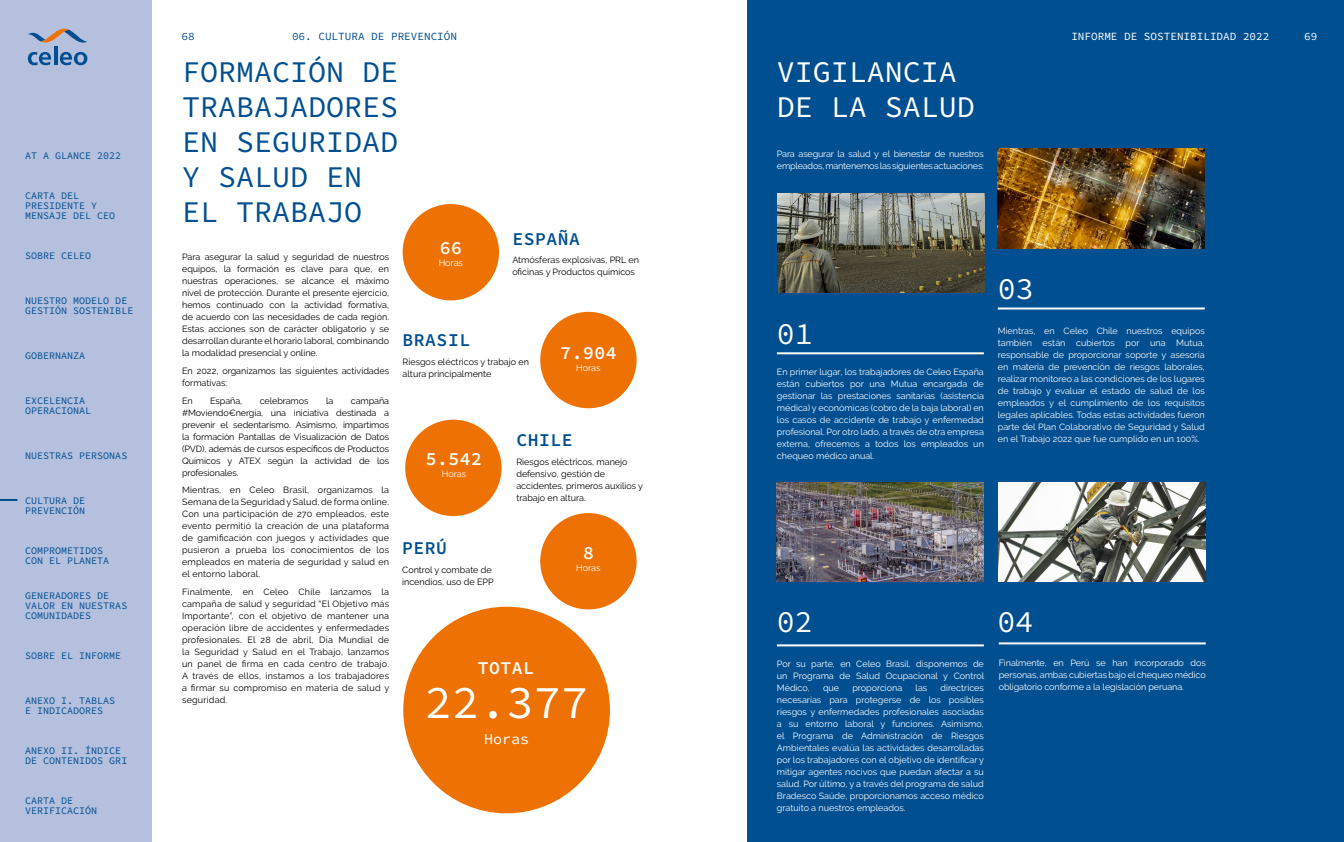
<style>
.page{position:relative;width:1344px;height:842px;background:#fff}
.page>*{position:absolute;margin:0;border:0;box-sizing:border-box;transform-origin:0 0}
.t1{font:45.4px "Source Code Pro";color:#fff}
.t2{font:30px/35px "Source Code Pro";color:#004f91}
.t3{font:30px/35px "Source Code Pro";color:#fff}
.t4{font:600 18px "Source Code Pro";letter-spacing:.03em;color:#004f91}
.t5{font:600 18px "Source Code Pro";letter-spacing:.03em;color:#fff}
.t6{font:15.1px "Source Code Pro";color:#fff}
.t7{font:11px "Source Code Pro";color:#fff}
.t8{font:11px "Source Code Pro";color:#004f91}
.t9{font:10px/10px "Source Code Pro";color:#004f91}
.t10{font:9px/12px "Raleway";color:#000}
.t11{font:9px/12px "Raleway";color:#fff;text-align:justify}
.t12{font:9px/12px "Raleway";letter-spacing:-.02em;color:#fff}
</style>
<div class="page">
<div style="left:747px;top:0;width:597px;height:842px;background:#004f91"></div>
<div style="left:0;top:0;width:151px;height:842px;background:#b5c0de"></div>
<svg style="left:28px;top:52px;width:23px;height:13px"></svg>
<hr style="left:54px;top:46px;width:3px;height:19px;background:#004f91">
<svg style="left:60px;top:52px;width:27px;height:13px"></svg>
<svg style="left:28px;top:29px;width:59px;height:14px"></svg>
<hr style="left:777px;top:352px;width:207px;height:2px;background:#fff">
<img style="left:777px;top:193px;width:207px;height:99px">
<hr style="left:777px;top:644px;width:207px;height:2px;background:#fff">
<img style="left:777px;top:482px;width:207px;height:99px">
<hr style="left:998px;top:307px;width:206px;height:2px;background:#fff">
<img style="left:998px;top:149px;width:206px;height:99px">
<hr style="left:999px;top:642px;width:206px;height:2px;background:#fff">
<img style="left:999px;top:482px;width:206px;height:99px">
<div style="left:403px;top:607px;width:207px;height:206px;background:#ee7203;border-radius:50%"></div>
<div style="left:403px;top:204px;width:96px;height:96px;background:#ee7203;border-radius:50%"></div>
<div style="left:540px;top:312px;width:96px;height:96px;background:#ee7203;border-radius:50%"></div>
<div style="left:405px;top:420px;width:96px;height:96px;background:#ee7203;border-radius:50%"></div>
<div style="left:540px;top:513px;width:96px;height:96px;background:#ee7203;border-radius:50%"></div>
<svg style="left:0;top:499px;width:17px;height:2px"></svg>
<p class="t9" style="left:25px;top:151px;width:97px">AT A GLANCE 2022</p>
<p class="t9" style="left:25px;top:191px;width:91px">CARTA DEL<br>PRESIDENTE Y<br>MENSAJE DEL CEO</p>
<p class="t9" style="left:25px;top:251px;width:67px">SOBRE CELEO</p>
<p class="t9" style="left:25px;top:296px;width:110px">NUESTRO MODELO DE<br>GESTIÓN SOSTENIBLE</p>
<p class="t9" style="left:25px;top:351px;width:61px">GOBERNANZA</p>
<p class="t9" style="left:25px;top:396px;width:67px">EXCELENCIA<br>OPERACIONAL</p>
<p class="t9" style="left:25px;top:451px;width:104px">NUESTRAS PERSONAS</p>
<p class="t9" style="left:25px;top:496px;width:61px">CULTURA DE<br>PREVENCIÓN</p>
<p class="t9" style="left:25px;top:546px;width:85px">COMPROMETIDOS<br>CON EL PLANETA</p>
<p class="t9" style="left:25px;top:591px;width:104px">GENERADORES DE<br>VALOR EN NUESTRAS<br>COMUNIDADES</p>
<p class="t9" style="left:25px;top:651px;width:97px">SOBRE EL INFORME</p>
<p class="t9" style="left:25px;top:696px;width:91px">ANEXO I. TABLAS<br>E INDICADORES</p>
<p class="t9" style="left:25px;top:746px;width:104px">ANEXO II. ÍNDICE<br>DE CONTENIDOS GRI</p>
<p class="t9" style="left:25px;top:796px;width:73px">CARTA DE<br>VERIFICACIÓN</p>
<p class="t8" style="left:292px;top:28px;width:167px">06. CULTURA DE PREVENCIÓN</p>
<p class="t8" style="left:181px;top:28px;width:15px">68</p>
<p class="t7" style="left:1071px;top:28px;width:199px">INFORME DE SOSTENIBILIDAD 2022</p>
<p class="t7" style="left:1304px;top:28px;width:15px">69</p>
<h2 class="t2" style="left:182px;top:55px;width:217px">FORMACIÓN DE<br>TRABAJADORES<br>EN SEGURIDAD<br>Y SALUD EN<br>EL TRABAJO</h2>
<p class="t10" style="left:182px;top:251px;width:208px;text-align:justify">Para asegurar la salud y seguridad de nuestros equipos, la formación es clave para que, en nuestras operaciones, se alcance el máximo nivel de protección. Durante el presente ejercicio, hemos continuado con la actividad formativa, de acuerdo con las necesidades de cada región.<br>Estas acciones son de carácter obligatorio y se desarrollan durante el horario laboral, combinando la modalidad presencial y online.</p>
<p class="t10" style="left:182px;top:365px;width:208px">En 2022, organizamos las siguientes actividades formativas:</p>
<p class="t10" style="left:182px;top:395px;width:12px">En</p>
<p class="t10" style="left:210px;top:395px;width:33px">España,</p>
<p class="t10" style="left:260px;top:395px;width:50px">celebramos</p>
<p class="t10" style="left:326px;top:395px;width:9px">la</p>
<p class="t10" style="left:182px;top:395px;width:208px;text-align:justify;text-indent:169px">campaña #Moviendo€nergía, una iniciativa destinada a prevenir el sedentarismo. Asimismo, impartimos la formación Pantallas de Visualización de Datos (PVD), además de cursos específicos de Productos Químicos y ATEX según la actividad de los profesionales.</p>
<p class="t10" style="left:182px;top:484px;width:208px;text-align:justify">Mientras, en Celeo Brasil, organizamos la Semana de la Seguridad y Salud, de forma online.<br>Con una participación de 270 empleados, este evento permitió la creación de una plataforma de gamificación con juegos y actividades que pusieron a prueba los conocimientos de los empleados en materia de seguridad y salud en el entorno laboral.</p>
<p class="t10" style="left:182px;top:586px;width:209px;text-align:justify">Finalmente, en Celeo Chile lanzamos la campaña de salud y seguridad “El Objetivo más Importante”, con el objetivo de mantener una operación libre de accidentes y enfermedades profesionales. El 28 de abril, Día Mundial de la Seguridad y Salud en el Trabajo, lanzamos un panel de firma en cada centro de trabajo.<br>A través de ellos, instamos a los trabajadores a firmar su compromiso en materia de salud y seguridad.</p>
<h3 class="t5" style="left:440px;top:234px;width:24px">66</h3>
<p class="t11" style="left:439px;top:256px;width:26px">Horas</p>
<h3 class="t4" style="left:512px;top:225px;width:69px">ESPAÑA</h3>
<p class="t10" style="left:512px;top:254px;width:128px">Atmósferas explosivas, PRL en oficinas y Productos químicos</p>
<h3 class="t4" style="left:403px;top:327px;width:69px">BRASIL</h3>
<p class="t10" style="left:403px;top:356px;width:128px">Riesgos eléctricos y trabajo en altura principalmente</p>
<h3 class="t5" style="left:560px;top:340px;width:58px">7.904</h3>
<p class="t11" style="left:576px;top:361px;width:26px">Horas</p>
<h3 class="t5" style="left:426px;top:446px;width:58px">5.542</h3>
<p class="t11" style="left:442px;top:468px;width:26px">Horas</p>
<h3 class="t4" style="left:402px;top:534px;width:46px">PERÚ</h3>
<p class="t10" style="left:402px;top:563px;width:93px">Control y combate de incendios, uso de EPP</p>
<h3 class="t4" style="left:516px;top:427px;width:58px">CHILE</h3>
<p class="t10" style="left:516px;top:456px;width:128px">Riesgos eléctricos, manejo defensivo, gestión de accidentes, primeros auxilios y trabajo en altura.</p>
<h3 class="t5" style="left:583px;top:540px;width:12px">8</h3>
<p class="t11" style="left:576px;top:561px;width:26px">Horas</p>
<h3 class="t5" style="left:478px;top:654px;width:58px">TOTAL</h3>
<h1 class="t1" style="left:425px;top:670px;width:165px">22.377</h1>
<h3 class="t6" style="left:484px;top:728px;width:47px">Horas</h3>
<h2 class="t3" style="left:777px;top:55px;width:199px">VIGILANCIA<br>DE LA SALUD</h2>
<p class="t12" style="left:777px;top:148px;width:208px">Para asegurar la salud y el bienestar de nuestros empleados, mantenemos las siguientes actuaciones:</p>
<h2 class="t3" style="left:777px;top:317px;width:37px">01</h2>
<p class="t11" style="left:777px;top:366px;width:208px">En primer lugar, los trabajadores de Celeo España están cubiertos por una Mutua encargada de gestionar las prestaciones sanitarias (asistencia médica) y económicas (cobro de la baja laboral) en los casos de accidente de trabajo y enfermedad profesional. Por otro lado, a través de otra empresa externa, ofrecemos a todos los empleados un chequeo médico anual.</p>
<h2 class="t3" style="left:998px;top:272px;width:37px">03</h2>
<p class="t11" style="left:998px;top:325px;width:208px">Mientras, en Celeo Chile nuestros equipos también están cubiertos por una Mutua, responsable de proporcionar soporte y asesoría en materia de prevención de riesgos laborales, realizar monitoreo a las condiciones de los lugares de trabajo y evaluar el estado de salud de los empleados y el cumplimiento de los requisitos legales aplicables. Todas estas actividades fueron parte del Plan Colaborativo de Seguridad y Salud en el Trabajo 2022 que fue cumplido en un 100%.</p>
<h2 class="t3" style="left:777px;top:605px;width:37px">02</h2>
<p class="t11" style="left:777px;top:658px;width:209px">Por su parte, en Celeo Brasil, disponemos de un Programa de Salud Ocupacional y Control Médico,</p>
<p class="t11" style="left:777px;top:682px;width:209px;text-indent:164px">directrices necesarias para protegerse de los posibles riesgos y enfermedades profesionales asociadas a su entorno laboral y funciones. Asimismo, el Programa de Administración de Riesgos Ambientales evalúa las actividades desarrolladas por los trabajadores con el objetivo de identificar y mitigar agentes nocivos que puedan afectar a su salud. Por último, y a través del programa de salud Bradesco Saúde, proporcionamos acceso médico gratuito a nuestros empleados.</p>
<p class="t11" style="left:823px;top:682px;width:18px">que</p>
<p class="t11" style="left:852px;top:682px;width:52px">proporciona</p>
<p class="t11" style="left:915px;top:682px;width:13px">las</p>
<h2 class="t3" style="left:997px;top:605px;width:38px">04</h2>
<p class="t11" style="left:999px;top:656px;width:208px">Finalmente, en Perú se han incorporado dos personas, ambas cubiertas bajo el chequeo médico obligatorio conforme a la legislación peruana.</p>
</div>
